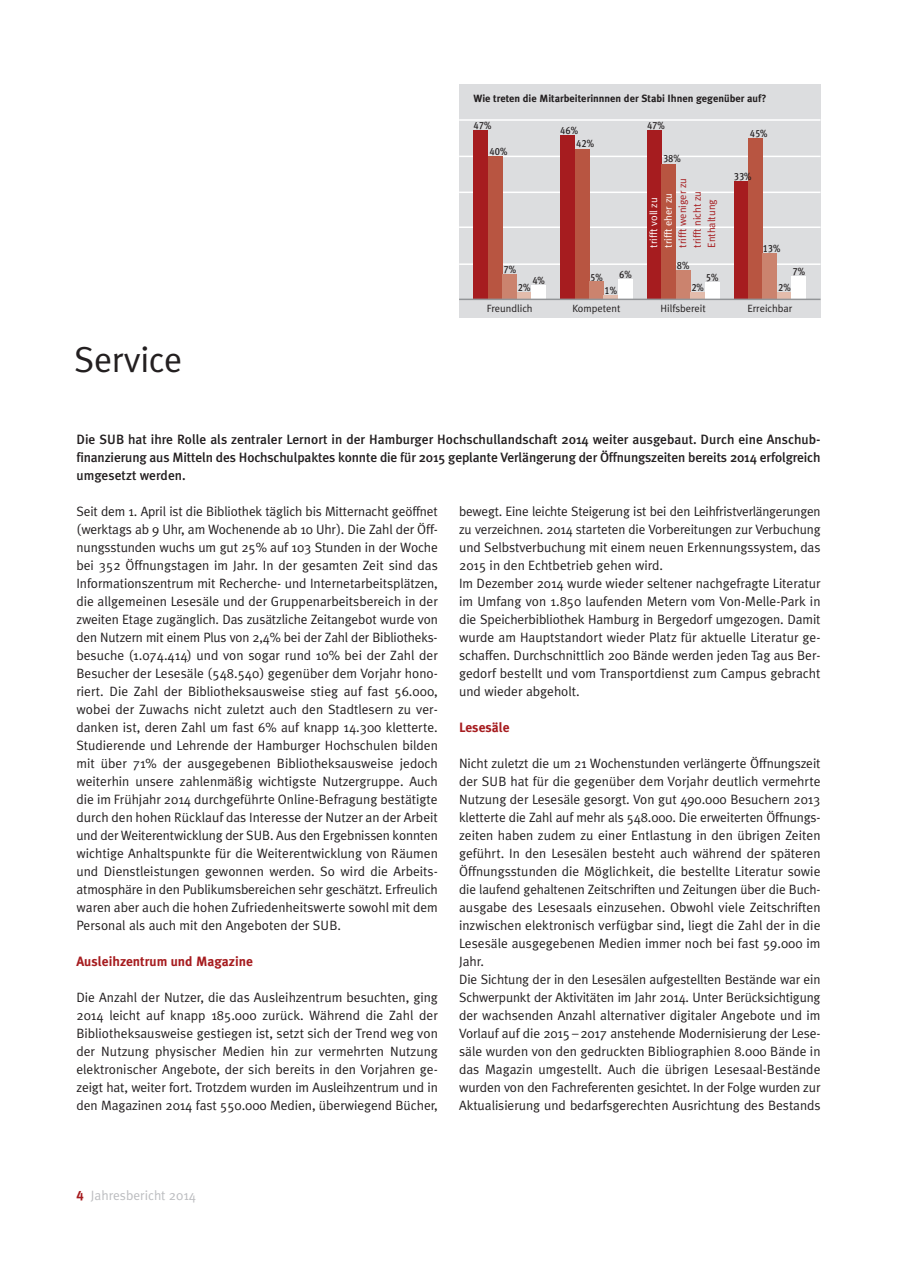
<style>
.page{position:relative;width:918px;height:1287px;background:#fff}
.page>*{position:absolute;margin:0;border:0;box-sizing:border-box;transform-origin:0 0}
.t1{font:36px "Meta Plus Normal";letter-spacing:-.015em;color:#231f20}
.t2{font:13.5px/18px "Meta Plus Normal";letter-spacing:-.005em;color:#231f20;text-align:justify}
.t3{font:500 13.5px/18px "Meta Plus";letter-spacing:-.01em;color:#231f20;text-align:justify}
.t4{font:700 13.5px "Meta Plus";color:#a61c1f}
.t5{font:13.5px "Meta Plus Normal";color:#bcbdc0}
.t6{font:700 10.5px "Meta Plus";color:#231f20}
.t7{font:10.5px/12.9px "Meta Cond Medium LF";color:#231f20}
.t8{font:10.5px "Meta Plus Normal";color:#231f20}
.t9{font:10.5px/14.4px "Meta Plus Normal";color:#a61c1f}
.t10{font:10.5px/14.4px "Meta Plus Normal";color:#fff}
.s1{font-family:"Meta Plus Bold Caps";color:#a61c1f}
</style>
<div class="page">
<div style="left:459px;top:84px;width:362px;height:234px;background:#dcdddf"></div>
<hr style="left:459px;top:263px;width:362px;height:2px;background:#fff">
<hr style="left:459px;top:227px;width:362px;height:1px;background:#fff">
<hr style="left:459px;top:192px;width:362px;height:1px;background:#fff">
<hr style="left:459px;top:156px;width:362px;height:1px;background:#fff">
<hr style="left:459px;top:119px;width:362px;height:2px;background:#fff">
<div style="left:474px;top:131px;width:14px;height:169px;background:#a61c1f"></div>
<div style="left:488px;top:157px;width:14px;height:143px;background:#b85541"></div>
<div style="left:502px;top:274px;width:15px;height:26px;background:#cb836e"></div>
<svg style="left:517px;top:292px;width:14px;height:7px"></svg>
<div style="left:531px;top:285px;width:15px;height:15px;background:#fff"></div>
<div style="left:560px;top:135px;width:15px;height:165px;background:#a61c1f"></div>
<div style="left:575px;top:149px;width:14px;height:151px;background:#b85541"></div>
<div style="left:589px;top:282px;width:15px;height:18px;background:#cb836e"></div>
<svg style="left:604px;top:295px;width:14px;height:4px"></svg>
<div style="left:618px;top:279px;width:15px;height:21px;background:#fff"></div>
<div style="left:647px;top:131px;width:15px;height:169px;background:#a61c1f"></div>
<div style="left:662px;top:164px;width:14px;height:136px;background:#b85541"></div>
<div style="left:676px;top:270px;width:14px;height:30px;background:#cb836e"></div>
<svg style="left:690px;top:292px;width:15px;height:7px"></svg>
<div style="left:705px;top:282px;width:14px;height:18px;background:#fff"></div>
<div style="left:734px;top:182px;width:14px;height:118px;background:#a61c1f"></div>
<div style="left:748px;top:138px;width:15px;height:162px;background:#b85541"></div>
<div style="left:763px;top:253px;width:14px;height:47px;background:#cb836e"></div>
<svg style="left:777px;top:292px;width:15px;height:7px"></svg>
<div style="left:792px;top:276px;width:14px;height:24px;background:#fff"></div>
<hr style="left:459px;top:299px;width:362px;height:1px;background:#939598">
<p class="t6" style="left:474px;top:95px;width:294px">Wie treten die Mitarbeiterinnnen der Stabi Ihnen gegenüber auf?</p>
<p class="t7" style="left:474px;top:120px;width:19px">47%</p>
<p class="t7" style="left:490px;top:146px;width:19px">40%</p>
<p class="t7" style="left:576px;top:125px;width:19px;text-indent:-16px">46%<br>42%</p>
<p class="t7" style="left:647px;top:120px;width:19px">47%</p>
<p class="t7" style="left:663px;top:153px;width:19px">38%</p>
<p class="t7" style="left:750px;top:128px;width:19px">45%</p>
<p class="t9" style="left:676px;top:248px;width:71px;rotate:-90deg">trifft weniger zu trifft nicht zu<br>Enthaltung</p>
<p class="t10" style="left:648px;top:248px;width:56px;rotate:-90deg">trifft voll zu trifft eher zu</p>
<p class="t7" style="left:734px;top:171px;width:19px">33%</p>
<p class="t7" style="left:763px;top:243px;width:19px">13%</p>
<p class="t7" style="left:503px;top:264px;width:14px">7%</p>
<p class="t7" style="left:532px;top:275px;width:14px">4%</p>
<p class="t7" style="left:518px;top:282px;width:14px">2%</p>
<p class="t7" style="left:590px;top:272px;width:14px">5%</p>
<p class="t7" style="left:619px;top:269px;width:14px">6%</p>
<p class="t7" style="left:605px;top:285px;width:14px">1%</p>
<p class="t7" style="left:677px;top:260px;width:14px">8%</p>
<p class="t7" style="left:706px;top:272px;width:14px">5%</p>
<p class="t7" style="left:691px;top:282px;width:14px">2%</p>
<p class="t7" style="left:793px;top:266px;width:14px">7%</p>
<p class="t7" style="left:778px;top:282px;width:14px">2%</p>
<h1 class="t1" style="left:74px;top:346px;width:110px">Service</h1>
<p class="t8" style="left:487px;top:304px;width:47px">Freundlich</p>
<p class="t8" style="left:572px;top:304px;width:50px">Kompetent</p>
<p class="t8" style="left:660px;top:304px;width:47px">Hilfsbereit</p>
<p class="t8" style="left:747px;top:304px;width:47px">Erreichbar</p>
<p class="t3" style="left:76px;top:432px;width:746px">Die SUB hat ihre Rolle als zentraler Lernort in der Hamburger Hochschullandschaft 2014 weiter ausgebaut. Durch eine Anschub&shy;finanzierung aus Mitteln des Hochschulpaktes konnte die für 2015 geplante Verlängerung der Öffnungszeiten bereits 2014 erfolgreich umgesetzt werden.</p>
<p class="t2" style="left:76px;top:504px;width:363px">Seit dem 1. April ist die Bibliothek täglich bis Mitternacht geöffnet (werktags ab 9 Uhr, am Wochenende ab 10 Uhr). Die Zahl der Öff&shy;nungsstunden wuchs um gut 25% auf 103 Stunden in der Woche bei 352 Öffnungstagen im Jahr. In der gesamten Zeit sind das Informationszentrum mit Recherche- und Internetarbeitsplätzen, die allgemeinen Lesesäle und der Gruppenarbeitsbereich in der zweiten Etage zugänglich. Das zusätzliche Zeitangebot wurde von den Nutzern mit einem Plus von 2,4% bei der Zahl der Bibliotheks&shy;besuche (1.074.414) und von sogar rund 10% bei der Zahl der Besucher der Lesesäle (548.540) gegenüber dem Vorjahr hono&shy;riert. Die Zahl der Bibliotheksausweise stieg auf fast 56.000, wobei der Zuwachs nicht zuletzt auch den Stadtlesern zu ver&shy;danken ist, deren Zahl um fast 6% auf knapp 14.300 kletterte.<br>Studierende und Lehrende der Hamburger Hochschulen bilden mit über 71% der ausgegebenen Bibliotheksausweise jedoch weiterhin unsere zahlenmäßig wichtigste Nutzergruppe. Auch die im Frühjahr 2014 durchgeführte Online-Befragung bestätigte durch den hohen Rücklauf das Interesse der Nutzer an der Arbeit und der Weiterentwicklung der SUB. Aus den Ergebnissen konnten wichtige Anhaltspunkte für die Weiterentwicklung von Räumen und Dienstleistungen gewonnen werden. So wird die Arbeits&shy;atmosphäre in den Publikumsbereichen sehr geschätzt. Erfreulich waren aber auch die hohen Zufriedenheitswerte sowohl mit dem Personal als auch mit den Angeboten der SUB.</p>
<p class="t4" style="left:76px;top:957px;width:178px">Ausleihzentrum und Magazine</p>
<p class="t2" style="left:76px;top:990px;width:363px">Die Anzahl der Nutzer, die das Ausleihzentrum besuchten, ging 2014 leicht auf knapp 185.000 zurück. Während die Zahl der Bibliotheksausweise gestiegen ist, setzt sich der Trend weg von der Nutzung physischer Medien hin zur vermehrten Nutzung elektronischer Angebote, der sich bereits in den Vorjahren ge&shy;zeigt hat, weiter fort. Trotzdem wurden im Ausleihzentrum und in den Magazinen 2014 fast 550.000 Medien, überwiegend Bücher,</p>
<p class="t2" style="left:459px;top:504px;width:363px;text-align:left">bewegt. Eine leichte Steigerung ist bei den Leihfristverlängerungen zu verzeichnen. 2014 starteten die Vorbereitungen zur Verbuchung und Selbstverbuchung mit einem neuen Erkennungssystem, das 2015 in den Echtbetrieb gehen wird.<br>Im Dezember 2014 wurde wieder seltener nachgefragte Literatur im Umfang von 1.850 laufenden Metern vom Von-Melle-Park in die Speicherbibliothek Hamburg in Bergedorf umgezogen. Damit wurde am Hauptstandort wieder Platz für aktuelle Literatur ge&shy;schaffen. Durchschnittlich 200 Bände werden jeden Tag aus Ber&shy;gedorf bestellt und vom Transportdienst zum Campus gebracht und wieder abgeholt.</p>
<p class="t4" style="left:459px;top:723px;width:52px">Lesesäle</p>
<p class="t2" style="left:459px;top:756px;width:363px;text-align:left">Nicht zuletzt die um 21 Wochenstunden verlängerte Öffnungszeit der SUB hat für die gegenüber dem Vorjahr deutlich vermehrte Nutzung der Lesesäle gesorgt. Von gut 490.000 Besuchern 2013 kletterte die Zahl auf mehr als 548.000. Die erweiterten Öffnungs&shy;zeiten haben zudem zu einer Entlastung in den übrigen Zeiten geführt. In den Lesesälen besteht auch während der späteren Öffnungsstunden die Möglichkeit, die bestellte Literatur sowie die laufend gehaltenen Zeitschriften und Zeitungen über die Buch&shy;ausgabe des Lesesaals einzusehen. Obwohl viele Zeitschriften inzwischen elektronisch verfügbar sind, liegt die Zahl der in die Lesesäle ausgegebenen Medien immer noch bei fast 59.000 im Jahr.<br>Die Sichtung der in den Lesesälen aufgestellten Bestände war ein Schwerpunkt der Aktivitäten im Jahr 2014. Unter Berücksichtigung der wachsenden Anzahl alternativer digitaler Angebote und im Vorlauf auf die 2015 – 2017 anstehende Modernisierung der Lese&shy;säle wurden von den gedruckten Bibliographien 8.000 Bände in das Magazin umgestellt. Auch die übrigen Lesesaal-Bestände wurden von den Fachreferenten gesichtet. In der Folge wurden zur Aktualisierung und bedarfsgerechten Ausrichtung des Bestands</p>
<p class="t5" style="left:76px;top:1190px;width:121px"><span class="s1">4</span> Jahresbericht 2014</p>
</div>
